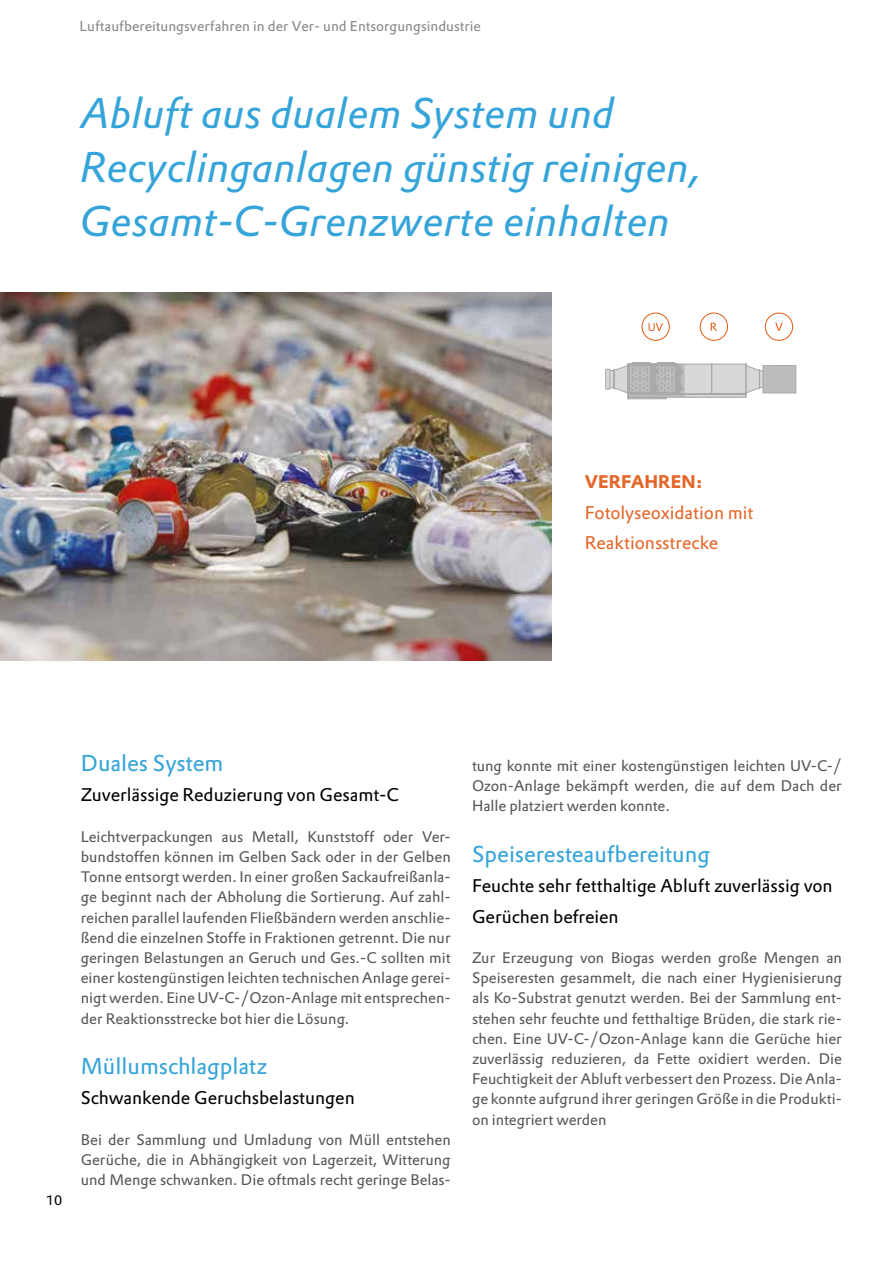
<style>
.page{position:relative;width:893px;height:1263px;background:#fff}
.page>*{position:absolute;margin:0;border:0;box-sizing:border-box;transform-origin:0 0}
.t1{font:45px/54px "Prokyon Itareg Normal";color:#35a4d9}
.t2{font:22.5px "DTL Prokyon T";letter-spacing:-.005em;color:#35a4d9}
.t3{font:18px/30.3px "DTL Prokyon T";letter-spacing:-.005em;color:#000}
.t4{font:18px/30.3px "DTL Prokyon T";letter-spacing:-.005em;color:#e46628}
.t5{font:700 18px "DTL Prokyon T";color:#e46628}
.t6{font:15px/20.2px "DTL Prokyon T";letter-spacing:-.005em;color:#575756;text-align:justify}
.t7{font:15px "Prokyon Rom Reg Normal";color:#878787}
.t8{font:13.5px "DTL Prokyon T";color:#000}
</style>
<div class="page">
<img style="left:0;top:292px;width:552px;height:368px">
<svg style="left:649px;top:323px;width:14px;height:8px"></svg>
<div style="left:642px;top:313px;width:28px;height:28px;border:1px solid #e25a10;border-radius:50%"></div>
<div style="left:700px;top:313px;width:28px;height:28px;border:1px solid #e25a10;border-radius:50%"></div>
<svg style="left:711px;top:323px;width:6px;height:8px"></svg>
<div style="left:765px;top:313px;width:28px;height:28px;border:1px solid #e25a10;border-radius:50%"></div>
<svg style="left:775px;top:323px;width:8px;height:8px"></svg>
<svg style="left:685px;top:363px;width:112px;height:31px"></svg>
<div style="left:685px;top:364px;width:61px;height:33px;background:#d8d8db"></div>
<div style="left:763px;top:366px;width:33px;height:27px;background:#bcbcbc"></div>
<hr style="left:712px;top:394px;width:34px;height:1px;background:#a8a8a9">
<hr style="left:712px;top:364px;width:34px;height:1px;background:#a8a8a9">
<hr style="left:711px;top:364px;width:1px;height:30px;background:#a8a8a9">
<hr style="left:678px;top:394px;width:34px;height:1px;background:#a8a8a9">
<hr style="left:678px;top:364px;width:34px;height:1px;background:#a8a8a9">
<hr style="left:678px;top:393px;width:34px;height:1px;background:#a8a8a9">
<hr style="left:712px;top:393px;width:34px;height:1px;background:#a8a8a9">
<hr style="left:628px;top:397px;width:118px;height:1px;background:#a8a8a9">
<svg style="left:742px;top:364px;width:23px;height:34px"></svg>
<div style="left:763px;top:365px;width:33px;height:28px;border:1px solid #a8a8a9"></div>
<svg style="left:605px;top:362px;width:80px;height:38px"></svg>
<p class="t7" style="left:80px;top:19px;width:403px">Luftaufbereitungsverfahren in der Ver- und Entsorgungsindustrie</p>
<h1 class="t1" style="left:81px;top:87px;width:623px">Abluft aus dualem System und<br>Recyclinganlagen günstig reinigen,<br>Gesamt-C-Grenzwerte einhalten</h1>
<p class="t5" style="left:585px;top:470px;width:119px">VERFAHREN:</p>
<p class="t4" style="left:585px;top:497px;width:170px">Fotolyseoxidation mit<br>Reaktionsstrecke</p>
<p class="t8" style="left:46px;top:1192px;width:18px">10</p>
<h2 class="t2" style="left:81px;top:748px;width:144px">Duales System</h2>
<p class="t3" style="left:81px;top:779px;width:320px">Zuverlässige Reduzierung von Gesamt-C</p>
<p class="t6" style="left:81px;top:826px;width:371px">Leichtverpackungen aus Metall, Kunststoff oder Ver&shy;bundstoffen können im Gelben Sack oder in der Gelben Tonne entsorgt werden. In einer großen Sackaufreißanla&shy;ge beginnt nach der Abholung die Sortierung. Auf zahl&shy;reichen parallel laufenden Fließbändern werden anschlie&shy;ßend die einzelnen Stoffe in Fraktionen getrennt. Die nur geringen Belastungen an Geruch und Ges.-C sollten mit einer kostengünstigen leichten technischen Anlage gerei&shy;nigt werden. Eine UV-C-/Ozon-Anlage mit entsprechen&shy;der Reaktionsstrecke bot hier die Lösung.</p>
<h2 class="t2" style="left:81px;top:1051px;width:188px">Müllumschlagplatz</h2>
<p class="t3" style="left:81px;top:1082px;width:276px">Schwankende Geruchsbelastungen</p>
<p class="t6" style="left:81px;top:1129px;width:371px">Bei der Sammlung und Umladung von Müll entstehen Gerüche, die in Abhängigkeit von Lagerzeit, Witterung und Menge schwanken. Die oftmals recht geringe Belas-</p>
<p class="t6" style="left:472px;top:755px;width:371px">tung konnte mit einer kostengünstigen leichten UV-C-/ Ozon-Anlage bekämpft werden, die auf dem Dach der Halle platziert werden konnte.</p>
<h2 class="t2" style="left:472px;top:839px;width:240px">Speiseresteaufbereitung</h2>
<p class="t3" style="left:472px;top:870px;width:362px">Feuchte sehr fetthaltige Abluft zuverlässig von<br>Gerüchen befreien</p>
<p class="t6" style="left:472px;top:947px;width:371px">Zur Erzeugung von Biogas werden große Mengen an Speiseresten gesammelt, die nach einer Hygienisierung als Ko-Substrat genutzt werden. Bei der Sammlung ent&shy;stehen sehr feuchte und fetthaltige Brüden, die stark rie&shy;chen. Eine UV-C-/Ozon-Anlage kann die Gerüche hier zuverlässig reduzieren, da Fette oxidiert werden. Die Feuchtigkeit der Abluft verbessert den Prozess. Die Anla&shy;ge konnte aufgrund ihrer geringen Größe in die Produkti&shy;on integriert werden</p>
</div>
